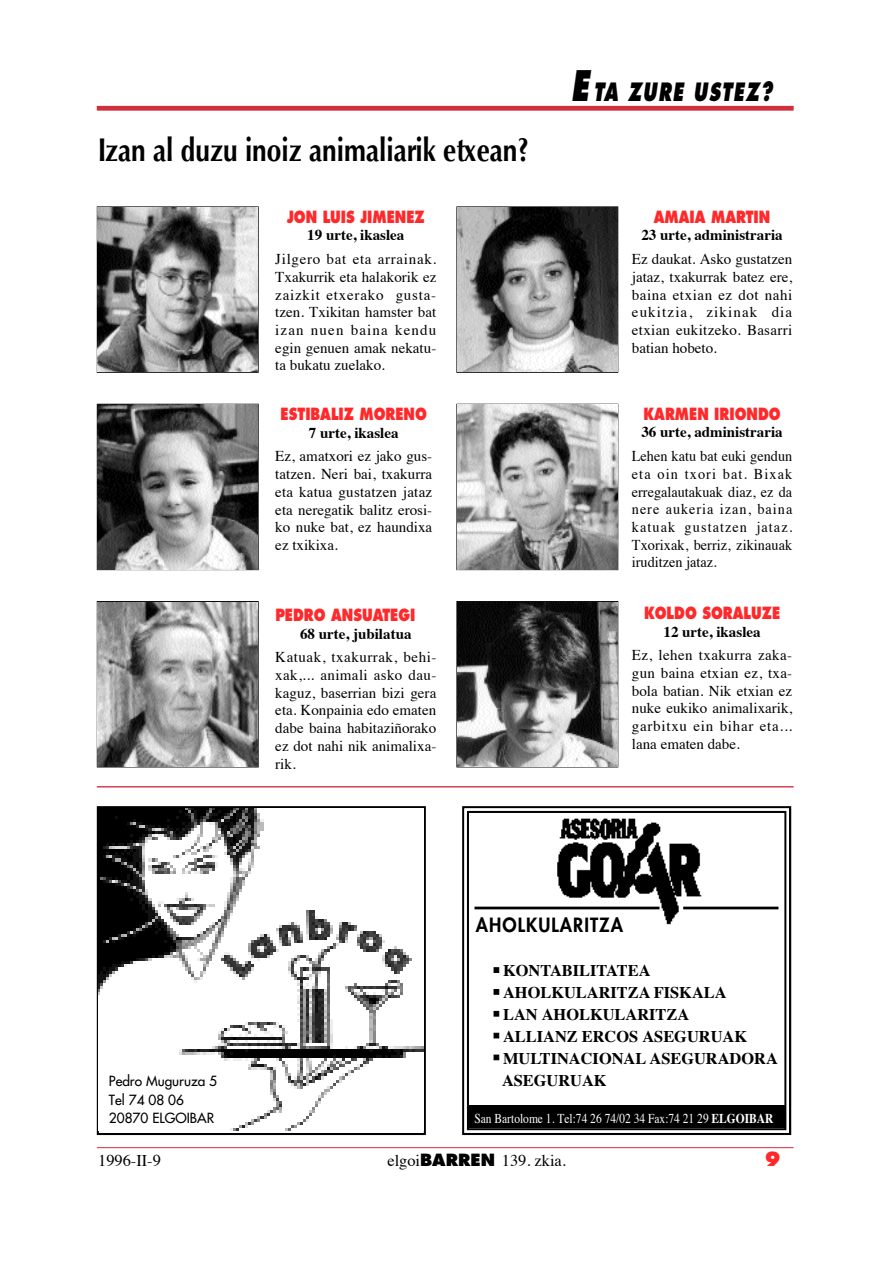
<style>
.page{position:relative;width:893px;height:1263px;background:#fff}
.page>*{position:absolute;margin:0;border:0;box-sizing:border-box;transform-origin:0 0}
.t1{font:700 32.7px "Optima";color:#000;scale:.8 1}
.t2{font:italic 800 24.6px "Futura";letter-spacing:.085em;color:#000;scale:.7 1}
.t3{font:800 19.05px "Futura";letter-spacing:.06em;color:#000;scale:.95 1}
.t4{font:800 19.05px "Futura";color:#ff282a}
.t5{font:700 16.35px/21.9px "Times";color:#000}
.t6{font:800 16.35px "Futura";color:#ff282a;scale:.8 1}
.t7{font:16.35px "Times";color:#000}
.t8{font:15px/17.7px "Times";color:#000;text-align:justify}
.t9{font:15px/17.7px "Times";color:#000;text-align:justify;scale:.95 1}
.t10{font:700 15px "Times";color:#000}
.t11{font:13.65px/18.6px "Futura";color:#000}
.t12{font:13.5px "Times";color:#fff;scale:.85 1}
.s1{font-size:40.95px}
.s2{font-weight:700}
.s3{font-family:"Futura";font-weight:800}
</style>
<div class="page">
<svg style="left:96px;top:1147px;width:698px;height:1px"></svg>
<div style="left:97px;top:206px;width:162px;height:167px;border:1px solid #000"></div>
<img style="left:98px;top:207px;width:160px;height:165px">
<div style="left:97px;top:404px;width:162px;height:166px;border:1px solid #000"></div>
<img style="left:98px;top:405px;width:160px;height:164px">
<div style="left:456px;top:206px;width:162px;height:167px;border:1px solid #000"></div>
<img style="left:457px;top:207px;width:160px;height:165px">
<img style="left:457px;top:405px;width:160px;height:164px">
<img style="left:457px;top:602px;width:160px;height:165px">
<img style="left:98px;top:602px;width:160px;height:165px">
<hr style="left:97px;top:786px;width:696px;height:1px;background:#d12f3c">
<div style="left:97px;top:106px;width:696px;height:5px;background:#d12f3c"></div>
<div style="left:97px;top:806px;width:329px;height:329px;border:2px solid #000"></div>
<img style="left:99px;top:808px;width:325px;height:322px">
<svg style="left:462px;top:806px;width:329px;height:329px;background:#0a0a0a"></svg>
<svg style="left:464px;top:808px;width:325px;height:325px"></svg>
<img style="left:541px;top:815px;width:183px;height:109px">
<div style="left:474px;top:914px;width:181px;height:38px;background:#fff"></div>
<hr style="left:474px;top:907px;width:185px;height:2px;background:#000">
<hr style="left:683px;top:907px;width:95px;height:2px;background:#000">
<h1 class="t1" style="left:98px;top:131px;width:540px">Izan al duzu inoiz animaliarik etxean?</h1>
<p class="t6" style="left:287px;top:209px;width:173px">JON LUIS JIMENEZ</p>
<p class="t10" style="left:307px;top:229px;width:99px">19 urte, ikaslea</p>
<p class="t8" style="left:275px;top:251px;width:162px">Jilgero bat eta arrainak.<br>Txakurrik eta halakorik ez zaizkit etxerako gusta&shy;tzen. Txikitan hamster bat izan nuen baina kendu egin genuen amak nekatu&shy;ta bukatu zuelako.</p>
<p class="t6" style="left:281px;top:407px;width:184px">ESTIBALIZ MORENO</p>
<p class="t10" style="left:309px;top:427px;width:91px">7 urte, ikaslea</p>
<p class="t8" style="left:275px;top:449px;width:158px">Ez, amatxori ez jako gus&shy;tatzen. Neri bai, txakurra eta katua gustatzen jataz eta neregatik balitz erosi&shy;ko nuke bat, ez haundixa ez txikixa.</p>
<p class="t6" style="left:275px;top:608px;width:177px">PEDRO ANSUATEGI</p>
<p class="t10" style="left:300px;top:627px;width:113px">68 urte, jubilatua</p>
<p class="t8" style="left:275px;top:650px;width:162px">Katuak, txakurrak, behi&shy;xak,... animali asko dau&shy;kaguz, baserrian bizi gera eta. Konpainia edo ematen dabe baina habitaziñorako ez dot nahi nik animalixa&shy;rik.</p>
<h2 class="t2" style="left:570px;top:81px;width:289px"><span class="s1">E</span> TA ZURE USTEZ?</h2>
<p class="t6" style="left:653px;top:209px;width:147px">AMAIA MARTIN</p>
<p class="t10" style="left:641px;top:229px;width:143px">23 urte, administraria</p>
<p class="t8" style="left:632px;top:251px;width:162px">Ez daukat. Asko gustatzen jataz, txakurrak batez ere, baina etxian ez dot nahi eukitzia, zikinak dia etxian eukitzeko. Basarri batian hobeto.</p>
<p class="t6" style="left:643px;top:406px;width:173px">KARMEN IRIONDO</p>
<p class="t10" style="left:641px;top:426px;width:143px">36 urte, administraria</p>
<p class="t9" style="left:632px;top:448px;width:170px">Lehen katu bat euki gendun eta oin txori bat. Bixak erregalautakuak diaz, ez da nere aukeria izan, baina katuak gustatzen jataz.<br>Txorixak, berriz, zikinauak iruditzen jataz.</p>
<p class="t6" style="left:644px;top:606px;width:172px">KOLDO SORALUZE</p>
<p class="t10" style="left:663px;top:625px;width:99px">12 urte, ikaslea</p>
<p class="t8" style="left:632px;top:648px;width:162px">Ez, lehen txakurra zaka&shy;gun baina etxian ez, txa&shy;bola batian. Nik etxian ez nuke eukiko animalixarik, garbitxu ein bihar eta... lana ematen dabe.</p>
<p class="t11" style="left:109px;top:1073px;width:110px">Pedro Muguruza 5<br>Tel 74 08 06<br>20870 ELGOIBAR</p>
<p class="t3" style="left:476px;top:916px;width:156px">AHOLKULARITZA</p>
<p class="t5" style="left:494px;top:961px;width:158px">■ KONTABILITATEA</p>
<p class="t5" style="left:494px;top:983px;width:234px">■ AHOLKULARITZA FISKALA</p>
<p class="t5" style="left:494px;top:1005px;width:197px">■ LAN AHOLKULARITZA</p>
<p class="t5" style="left:494px;top:1027px;width:255px">■ ALLIANZ ERCOS ASEGURUAK</p>
<p class="t5" style="left:502px;top:1049px;width:277px;text-indent:-8px">■ MULTINACIONAL ASEGURADORA<br>ASEGURUAK</p>
<p class="t12" style="left:474px;top:1113px;width:353px">San Bartolome 1. Tel:74 26 74/02 34 Fax:74 21 29 <span class="s2">ELGOIBAR</span></p>
<p class="t7" style="left:98px;top:1154px;width:64px">1996-II-9</p>
<p class="t7" style="left:387px;top:1154px;width:180px">elgoi<span class="s3">BARREN</span> 139. zkia.</p>
<p class="t4" style="left:764px;top:1151px;width:17px">9</p>
</div>
